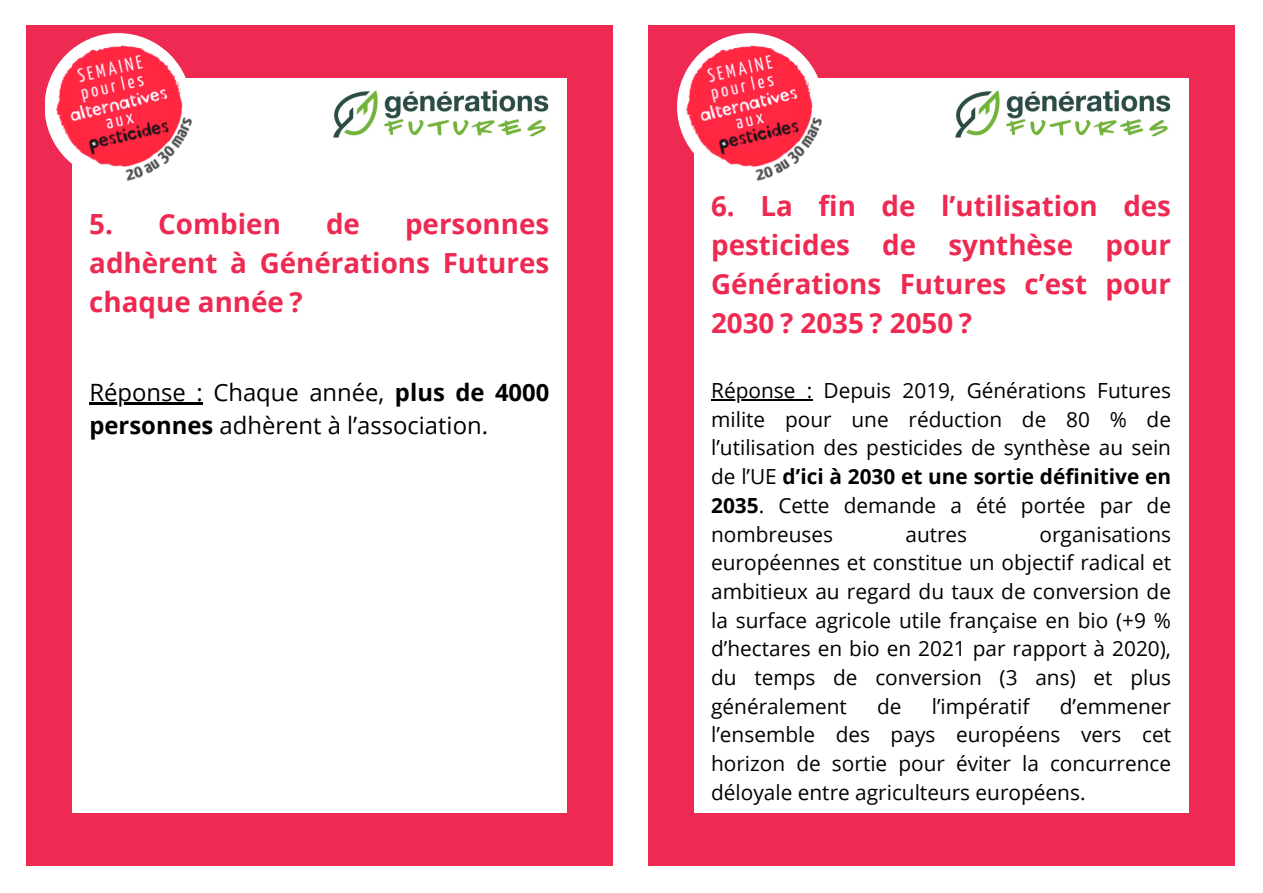
<style>
.page{position:relative;width:1263px;height:893px;background:#fff}
.page>*{position:absolute;margin:0;border:0;box-sizing:border-box;transform-origin:0 0}
.t1{font:700 27.75px/38.8px "Open Sans";color:#ee2952;text-align:justify}
.t2{font:23.85px/33.2px "Open Sans";color:#000}
.t3{font:20.85px/28.7px "Open Sans";color:#000;text-align:justify}
.s1{font-weight:700}
</style>
<div class="page">
<div style="left:26px;top:25px;width:587px;height:840px;background:#ee2952"></div>
<div style="left:648px;top:25px;width:586px;height:840px;background:#ee2952"></div>
<div style="left:72px;top:78px;width:494px;height:734px;background:#fff"></div>
<div style="left:694px;top:78px;width:494px;height:734px;background:#fff"></div>
<div style="left:677px;top:33px;width:147px;height:147px;background:#fff;border-radius:50%"></div>
<div style="left:45px;top:33px;width:147px;height:147px;background:#fff;border-radius:50%"></div>
<img style="left:333px;top:90px;width:216px;height:48px">
<img style="left:955px;top:90px;width:216px;height:48px">
<img style="left:55px;top:46px;width:136px;height:134px">
<img style="left:686px;top:46px;width:136px;height:134px">
<hr style="left:89px;top:402px;width:114px;height:2px;background:#000">
<hr style="left:711px;top:399px;width:101px;height:2px;background:#000">
<h1 class="t1" style="left:89px;top:204px;width:193px">5. Combien</h1>
<h1 class="t1" style="left:326px;top:204px;width:35px">de</h1>
<h1 class="t1" style="left:89px;top:204px;width:461px;text-indent:316px">personnes adhèrent à Générations Futures chaque année ?</h1>
<p class="t2" style="left:89px;top:375px;width:461px">Réponse : Chaque année, <span class="s1">plus de 4000 personnes</span> adhèrent à l’association.</p>
<h1 class="t1" style="left:711px;top:186px;width:461px">6. La fin de l’utilisation des pesticides de synthèse pour Générations Futures c’est pour 2030 ? 2035 ? 2050 ?</h1>
<p class="t3" style="left:711px;top:375px;width:461px">Réponse : Depuis 2019, Générations Futures milite pour une réduction de 80 % de l’utilisation des pesticides de synthèse au sein de l’UE <span class="s1">d’ici à 2030 et une sortie définitive en 2035</span>. Cette demande a été portée par de nombreuses</p>
<p class="t3" style="left:711px;top:519px;width:461px;text-indent:328px">organisations européennes et constitue un objectif radical et ambitieux au regard du taux de conversion de la surface agricole utile française en bio (+9 % d’hectares en bio en 2021 par rapport à 2020), du temps de conversion (3 ans) et plus généralement</p>
<p class="t3" style="left:905px;top:519px;width:63px">autres</p>
<p class="t3" style="left:877px;top:691px;width:26px">de</p>
<p class="t3" style="left:932px;top:691px;width:99px">l’impératif</p>
<p class="t3" style="left:711px;top:691px;width:461px;text-indent:349px">d’emmener l’ensemble des pays européens vers cet horizon de sortie pour éviter la concurrence déloyale entre agriculteurs européens.</p>
</div>
